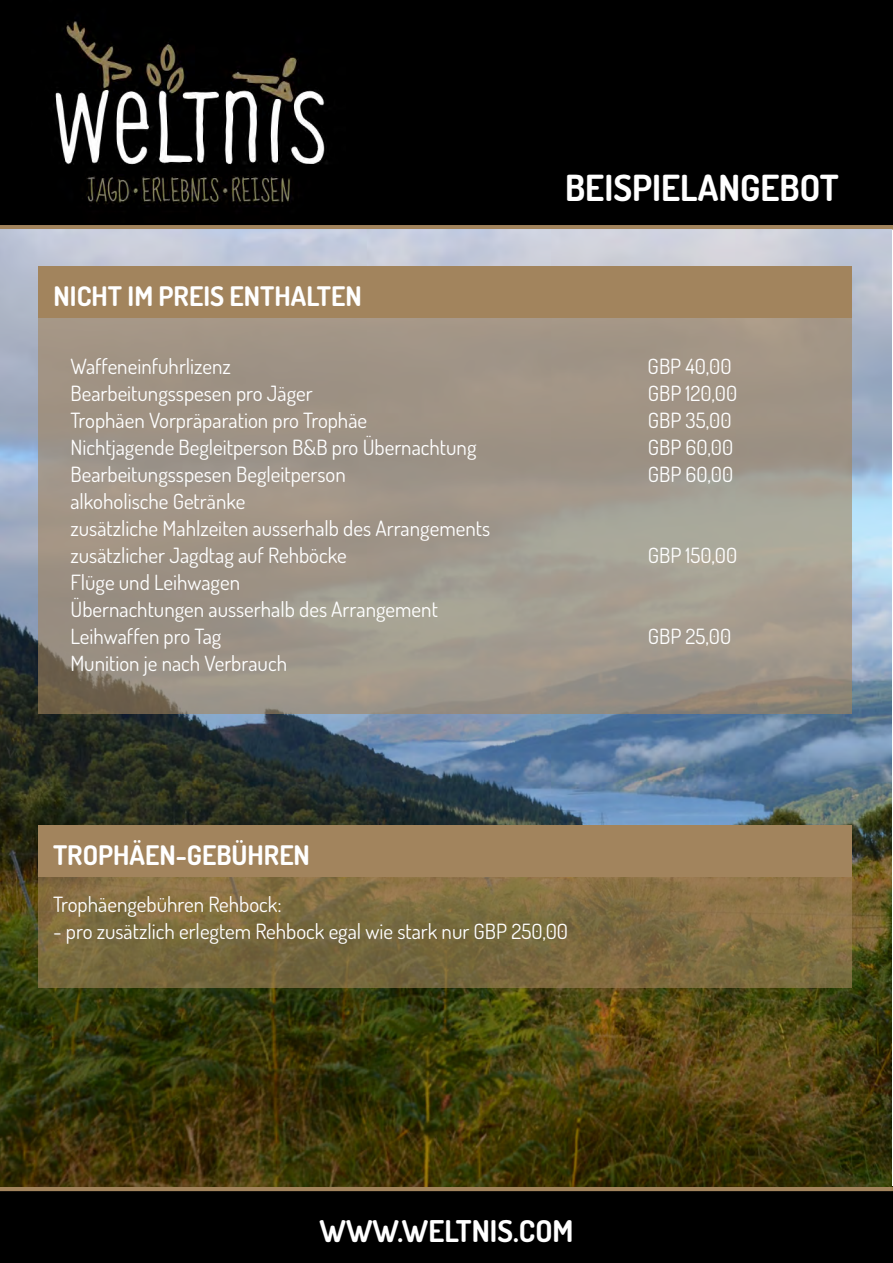
<style>
.page{position:relative;width:893px;height:1263px;background:#fff}
.page>*{position:absolute;margin:0;border:0;box-sizing:border-box;transform-origin:0 0}
.t1{font:700 36px "Dosis";color:#fff}
.t2{font:700 30px "Dosis";color:#fff}
.t3{font:700 27px "Dosis";color:#fff}
.t4{font:21px "Dosis";color:#fff}
</style>
<div class="page">
<div style="left:0;top:1186px;width:893px;height:77px;background:#000"></div>
<div style="left:0;top:0;width:893px;height:225px;background:#000"></div>
<hr style="left:0;top:1187px;width:893px;height:4px;background:#a2845d">
<div style="left:0;top:225px;width:893px;height:5px;background:#a2845d"></div>
<img style="left:55px;top:21px;width:272px;height:186px">
<img style="left:0;top:230px;width:892px;height:957px">
<div style="left:39px;top:267px;width:813px;height:51px;background:#a2845d"></div>
<svg style="left:39px;top:318px;width:813px;height:396px;background:#9f9588"></svg>
<div style="left:38px;top:826px;width:813px;height:51px;background:#a2845d"></div>
<svg style="left:38px;top:877px;width:813px;height:110px;background:#7e6c40"></svg>
<p class="t3" style="left:54px;top:279px;width:310px">NICHT IM PREIS ENTHALTEN</p>
<p class="t1" style="left:565px;top:165px;width:275px">BEISPIELANGEBOT</p>
<p class="t4" style="left:70px;top:353px;width:162px">Waffeneinfuhrlizenz</p>
<p class="t4" style="left:648px;top:353px;width:85px">GBP 40,00</p>
<p class="t4" style="left:70px;top:380px;width:244px">Bearbeitungsspesen pro Jäger</p>
<p class="t4" style="left:648px;top:380px;width:91px">GBP 120,00</p>
<p class="t4" style="left:70px;top:407px;width:298px">Trophäen Vorpräparation pro Trophäe</p>
<p class="t4" style="left:648px;top:407px;width:85px">GBP 35,00</p>
<p class="t4" style="left:70px;top:434px;width:408px">Nichtjagende Begleitperson B&amp;B pro Übernachtung</p>
<p class="t4" style="left:648px;top:434px;width:87px">GBP 60,00</p>
<p class="t4" style="left:70px;top:461px;width:277px">Bearbeitungsspesen Begleitperson</p>
<p class="t4" style="left:648px;top:461px;width:87px">GBP 60,00</p>
<p class="t4" style="left:70px;top:488px;width:176px">alkoholische Getränke</p>
<p class="t4" style="left:70px;top:515px;width:421px">zusätzliche Mahlzeiten ausserhalb des Arrangements</p>
<p class="t4" style="left:70px;top:542px;width:278px">zusätzlicher Jagdtag auf Rehböcke</p>
<p class="t4" style="left:648px;top:542px;width:91px">GBP 150,00</p>
<p class="t4" style="left:70px;top:569px;width:171px">Flüge und Leihwagen</p>
<p class="t4" style="left:70px;top:596px;width:369px">Übernachtungen ausserhalb des Arrangement</p>
<p class="t4" style="left:70px;top:623px;width:152px">Leihwaffen pro Tag</p>
<p class="t4" style="left:648px;top:623px;width:85px">GBP 25,00</p>
<p class="t4" style="left:70px;top:650px;width:218px">Munition je nach Verbrauch</p>
<p class="t3" style="left:53px;top:838px;width:258px">TROPHÄEN-GEBÜHREN</p>
<p class="t4" style="left:53px;top:891px;width:230px">Trophäengebühren Rehbock:</p>
<p class="t4" style="left:53px;top:918px;width:517px">- pro zusätzlich erlegtem Rehbock egal wie stark nur GBP 250,00</p>
<p class="t2" style="left:319px;top:1212px;width:255px">WWW.WELTNIS.COM</p>
</div>
